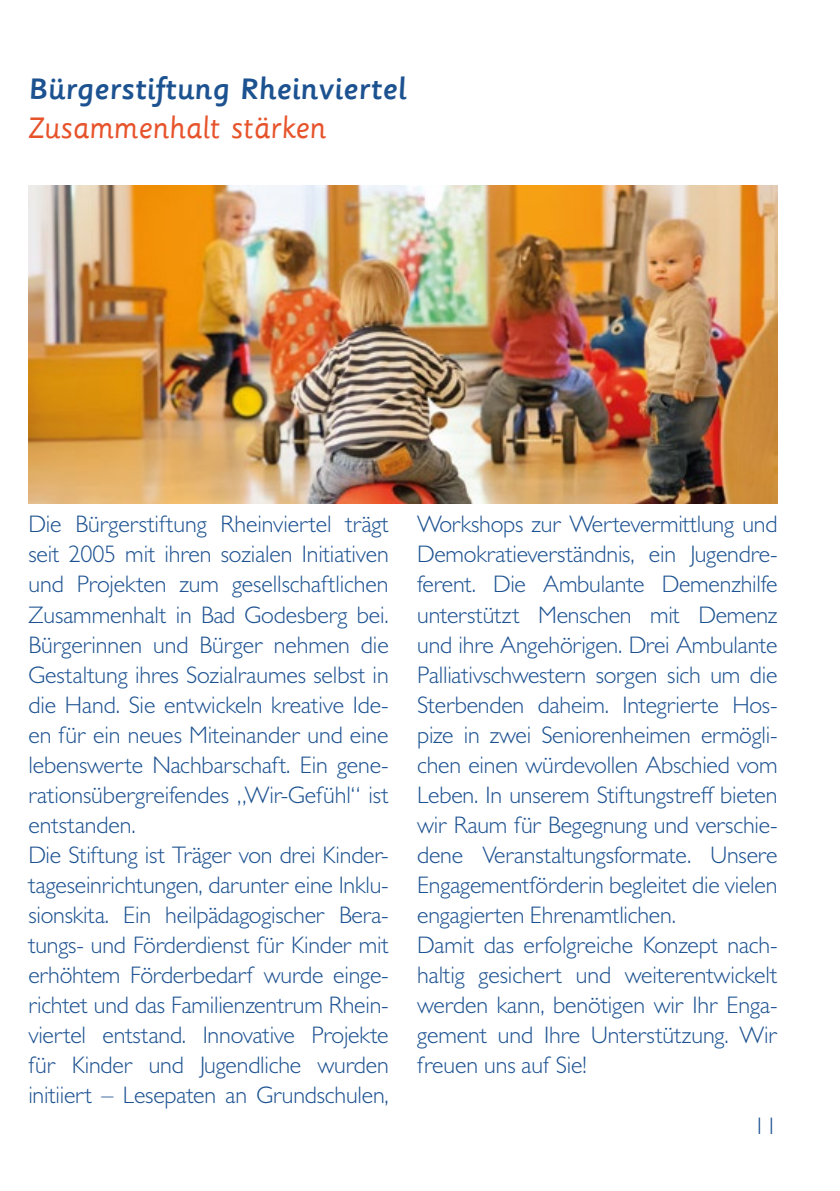
<style>
.page{position:relative;width:840px;height:1191px;background:#fff}
.page>*{position:absolute;margin:0;border:0;box-sizing:border-box;transform-origin:0 0}
.t1{font:500 32px "Sassoon Primary Com";color:#1d5291}
.t2{font:32px "Sassoon Primary Com";color:#e7532b}
.t3{font:300 24px/30px "Gill Sans MT Pro";letter-spacing:-.01em;color:#1d5291}
</style>
<div class="page">
<img style="left:28px;top:186px;width:749px;height:317px">
<h1 class="t1" style="left:28px;top:71px;width:379px">Bürgerstiftung Rheinviertel</h1>
<h1 class="t2" style="left:28px;top:110px;width:299px">Zusammenhalt stärken</h1>
<p class="t3" style="left:28px;top:509px;width:362px">Die Bürgerstiftung Rheinviertel trägt seit 2005 mit ihren sozialen Initiativen und Projekten zum gesellschaftlichen Zusammenhalt in Bad Godesberg bei.<br>Bürgerinnen und Bürger nehmen die Gestaltung ihres Sozialraumes selbst in die Hand. Sie entwickeln kreative Ide&shy;en für ein neues Miteinander und eine lebenswerte Nachbarschaft. Ein gene&shy;rationsübergreifendes „Wir-Gefühl“ ist entstanden.<br>Die Stiftung ist Träger von drei Kinder&shy;tageseinrichtungen, darunter eine Inklu&shy;sionskita. Ein heilpädagogischer Bera&shy;tungs- und Förderdienst für Kinder mit erhöhtem Förderbedarf wurde einge&shy;richtet und das Familienzentrum Rhein&shy;viertel entstand. Innovative Projekte für Kinder und Jugendliche wurden initiiert – Lesepaten an Grundschulen,</p>
<p class="t3" style="left:417px;top:509px;width:362px">Workshops zur Wertevermittlung und Demokratieverständnis, ein Jugendre&shy;ferent. Die Ambulante Demenzhilfe unterstützt Menschen mit Demenz und ihre Angehörigen. Drei Ambulante Palliativschwestern sorgen sich um die Sterbenden daheim. Integrierte Hos&shy;pize in zwei Seniorenheimen ermögli&shy;chen einen würdevollen Abschied vom Leben. In unserem Stiftungstreff bieten wir Raum für Begegnung und verschie&shy;dene Veranstaltungsformate. Unsere Engagementförderin begleitet die vielen engagierten Ehrenamtlichen.<br>Damit das erfolgreiche Konzept nach&shy;haltig gesichert und weiterentwickelt werden kann, benötigen wir Ihr Enga&shy;gement und Ihre Unterstützung. Wir freuen uns auf Sie!</p>
<p class="t3" style="left:753px;top:1110px;width:25px">11</p>
</div>
